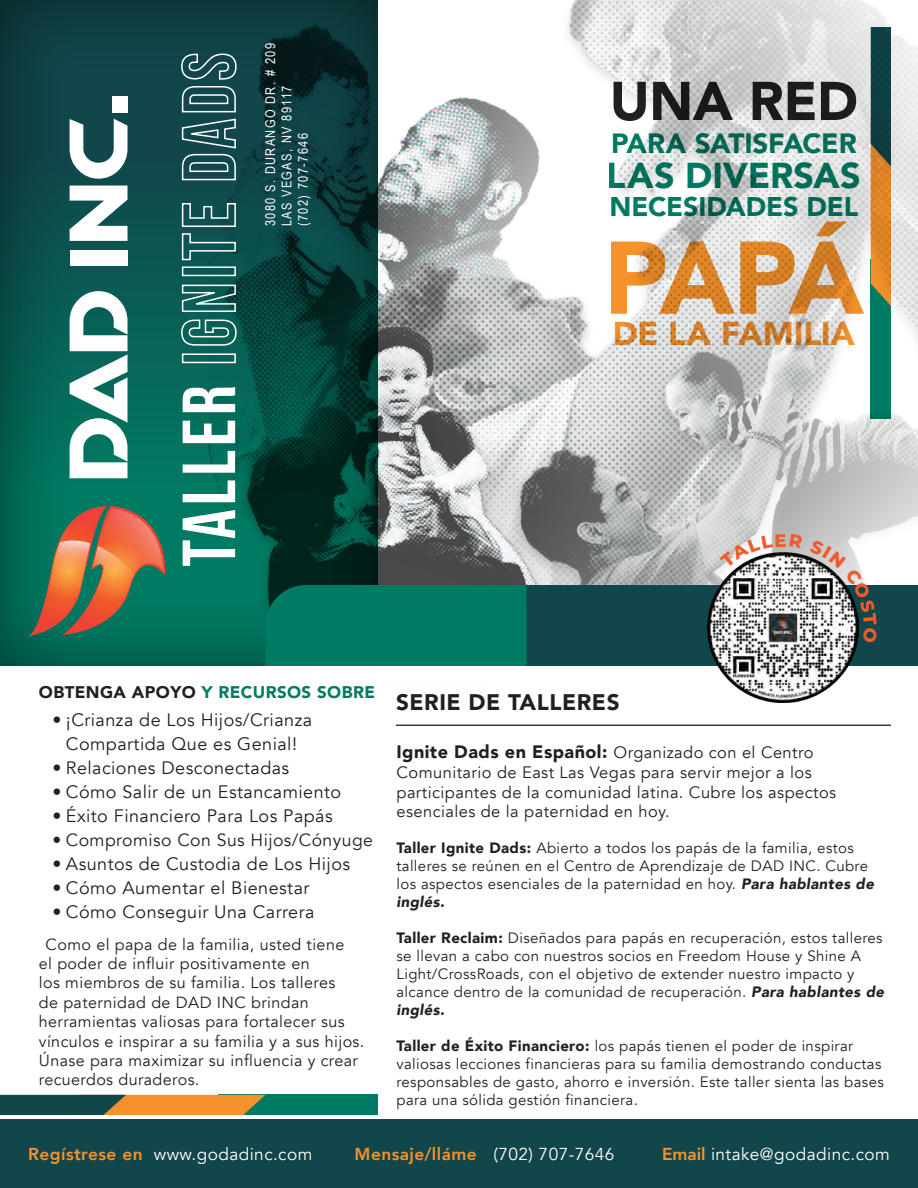
<style>
.page{position:relative;width:918px;height:1188px;background:#fff}
.page>*{position:absolute;margin:0;border:0;box-sizing:border-box;transform-origin:0 0}
.t1{font:900 102px "Avenir";color:#f6922b}
.t2{font:75px "Bebas Neue";letter-spacing:.05em;color:#fff}
.t3{font:900 54px "Avenir";letter-spacing:-.01em;color:#231f20}
.t4{font:900 35.85px "Avenir";letter-spacing:-.005em;color:#007b63}
.t5{font:900 33px "Avenir";letter-spacing:-.005em;color:#f6922b}
.t6{font:900 27.75px "Avenir";letter-spacing:-.01em;color:#007b63}
.t7{font:900 27px "Avenir";letter-spacing:-.005em;color:#007b63}
.t8{font:900 22.5px "Avenir";letter-spacing:.025em;color:#231f20}
.t9{font:18px/24px "Avenir";letter-spacing:.025em;color:#231f20;text-align:center}
.t10{font:17.7px "Avenir";letter-spacing:.025em;color:#231f20}
.t11{font:17.25px "Avenir";letter-spacing:.025em;color:#fff}
.t12{font:800 17.25px "Avenir";letter-spacing:.025em;color:#f7932c}
.t13{font:900 16.8px "Avenir";letter-spacing:.025em;color:#007b63}
.t14{font:16.5px/19.8px "Avenir";letter-spacing:.025em;color:#231f20}
.t15{font:16.2px/19.4px "Avenir";letter-spacing:.025em;color:#231f20}
.t16{font:15px/18px "Avenir";letter-spacing:.025em;color:#231f20}
.t17{font:13.5px "Arial Narrow";letter-spacing:.1em;color:#fff}
.s1{color:#231f20}
.s2{font-weight:900;font-size:18px}
.s3{font-weight:900}
.s4{font-weight:900;font-style:italic}
.s5{font-weight:800;color:#f7932c}
.s6{font-weight:400;color:#fff}
</style>
<div class="page">
<div style="left:0;top:0;width:380px;height:668px;background:#231f20;opacity:.65"></div>
<div style="left:0;top:1120px;width:918px;height:68px;background:#11464a"></div>
<div style="left:218px;top:1095px;width:160px;height:20px;background:#007b63"></div>
<svg style="left:0;top:1095px;width:265px;height:20px;background:#88703a"></svg>
<img style="left:208px;top:0;width:710px;height:668px">
<div style="left:265px;top:585px;width:262px;height:81px;background:#007b63"></div>
<div style="left:871px;top:259px;width:20px;height:159px;background:#007b63"></div>
<svg style="left:871px;top:27px;width:20px;height:279px;background:#776435"></svg>
<svg style="left:27px;top:503px;width:138px;height:134px;background:#757151"></svg>
<svg style="left:70px;top:291px;width:58px;height:187px"></svg>
<div style="left:70px;top:250px;width:58px;height:16px;background:#fff"></div>
<svg style="left:70px;top:186px;width:58px;height:55px"></svg>
<svg style="left:70px;top:119px;width:58px;height:60px"></svg>
<div style="left:112px;top:97px;width:16px;height:16px;background:#fff"></div>
<img style="left:708px;top:552px;width:150px;height:151px">
<hr style="left:396px;top:725px;width:495px;height:1px;background:#000">
<svg style="left:720px;top:534px;width:83px;height:34px"></svg>
<svg style="left:810px;top:539px;width:67px;height:104px"></svg>
<p class="t2" style="left:167px;top:567px;width:516px;rotate:-90deg">TALLER IGNITE DADS</p>
<p class="t17" style="left:261px;top:226px;width:185px;rotate:-90deg">3080 S. DURANGO DR. # 209</p>
<p class="t17" style="left:277px;top:226px;width:143px;rotate:-90deg">LAS VEGAS, NV 89117</p>
<p class="t17" style="left:293px;top:226px;width:95px;rotate:-90deg">(702) 707-7646</p>
<h3 class="t3" style="left:610px;top:55px;width:250px">UNA RED</h3>
<h3 class="t6" style="left:611px;top:120px;width:247px">PARA SATISFACER</h3>
<h3 class="t4" style="left:607px;top:145px;width:255px">LAS DIVERSAS</h3>
<h3 class="t7" style="left:609px;top:184px;width:250px">NECESIDADES DEL</h3>
<h1 class="t1" style="left:604px;top:191px;width:262px">PAPÁ</h1>
<h3 class="t5" style="left:613px;top:305px;width:244px">DE LA FAMILIA</h3>
<p class="t13" style="left:39px;top:678px;width:338px"><span class="s1">OBTENGA APOYO</span> Y RECURSOS SOBRE</p>
<p class="t9" style="left:52px;top:709px;width:261px">• ¡Crianza de Los Hijos/Crianza<br>Compartida Que es Genial!</p>
<p class="t9" style="left:52px;top:757px;width:238px">• Relaciones Desconectadas</p>
<p class="t9" style="left:52px;top:781px;width:290px">• Cómo Salir de un Estancamiento</p>
<p class="t9" style="left:52px;top:805px;width:282px">• Éxito Financiero Para Los Papás</p>
<p class="t10" style="left:52px;top:830px;width:322px">• Compromiso Con Sus Hijos/Cónyuge</p>
<p class="t9" style="left:52px;top:853px;width:299px">• Asuntos de Custodia de Los Hijos</p>
<p class="t9" style="left:52px;top:877px;width:259px">• Cómo Aumentar el Bienestar</p>
<p class="t9" style="left:52px;top:901px;width:264px">• Cómo Conseguir Una Carrera</p>
<p class="t15" style="left:39px;top:935px;width:327px;text-indent:7px">Como el papa de la familia, usted tiene<br>el poder de influir positivamente en<br>los miembros de su familia. Los talleres<br>de paternidad de DAD INC brindan herramientas valiosas para fortalecer sus vínculos e inspirar a su familia y a sus hijos.<br>Únase para maximizar su influencia y crear recuerdos duraderos.</p>
<p class="t8" style="left:396px;top:683px;width:225px">SERIE DE TALLERES</p>
<p class="t14" style="left:397px;top:743px;width:441px"><span class="s2">Ignite Dads en Español:</span> Organizado con el Centro Comunitario de East Las Vegas para servir mejor a los participantes de la comunidad latina. Cubre los aspectos esenciales de la paternidad en hoy.</p>
<p class="t16" style="left:397px;top:840px;width:479px"><span class="s3">Taller Ignite Dads:</span> Abierto a todos los papás de la familia, estos talleres se reúnen en el Centro de Aprendizaje de DAD INC. Cubre los aspectos esenciales de la paternidad en hoy. <span class="s4">Para hablantes de inglés.</span></p>
<p class="t16" style="left:397px;top:930px;width:489px"><span class="s3">Taller Reclaim:</span> Diseñados para papás en recuperación, estos talleres se llevan a cabo con nuestros socios en Freedom House y Shine A Light/CrossRoads, con el objetivo de extender nuestro impacto y alcance dentro de la comunidad de recuperación. <span class="s4">Para hablantes de inglés.</span></p>
<p class="t16" style="left:397px;top:1038px;width:489px"><span class="s3">Taller de Éxito Financiero:</span> los papás tienen el poder de inspirar valiosas lecciones financieras para su familia demostrando conductas responsables de gasto, ahorro e inversión. Este taller sienta las bases para una sólida gestión financiera.</p>
<p class="t11" style="left:28px;top:1144px;width:286px"><span class="s5">Regístrese en</span> www.godadinc.com</p>
<p class="t12" style="left:355px;top:1141px;width:261px">Mensaje/lláme <span class="s6">(702) 707-7646</span></p>
<p class="t11" style="left:662px;top:1144px;width:229px"><span class="s5">Email</span> intake@godadinc.com</p>
</div>
